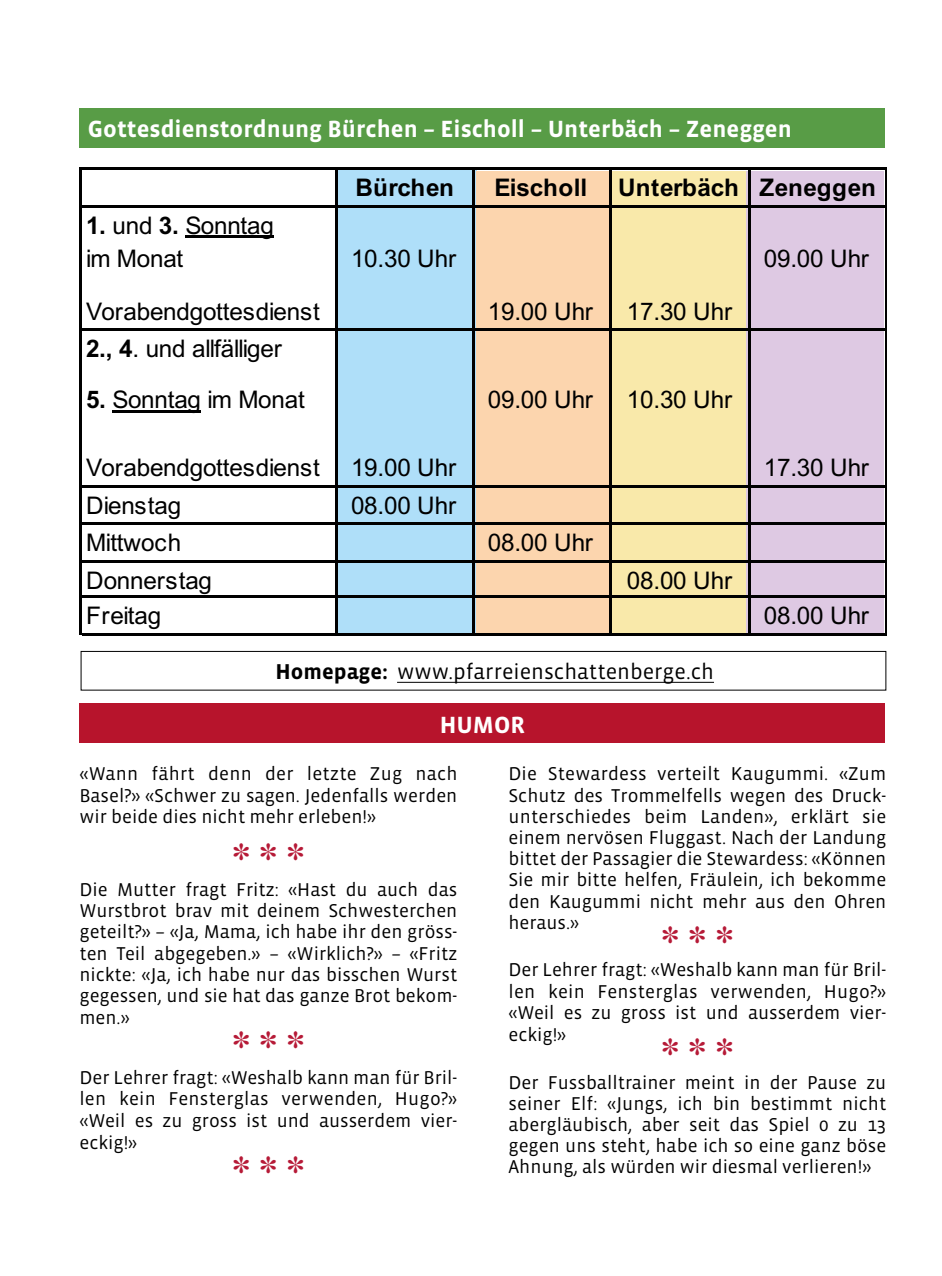
<style>
.page{position:relative;width:942px;height:1276px;background:#fff}
.page>*{position:absolute;margin:0;border:0;box-sizing:border-box;transform-origin:0 0}
.t1{font:24.2px/33px "Arial";letter-spacing:-.01em;color:#000}
.t2{font:700 24.2px "Arial";letter-spacing:-.005em;color:#000}
.t3{font:700 24px "Vista Sans";color:#fff}
.t4{font:24px "Zapf Dingbats ITC";color:#b61a37}
.t5{font:22px "Vista Sans";color:#000}
.t6{font:19px/21.2px "Vista Sans";color:#000;text-align:justify}
.s1{font-weight:700}
</style>
<div class="page">
<div style="left:335px;top:170px;width:141px;height:462px;background:#afdff9"></div>
<div style="left:476px;top:171px;width:133px;height:462px;background:#fcd5ae"></div>
<div style="left:609px;top:171px;width:137px;height:462px;background:#f9e9aa"></div>
<div style="left:746px;top:171px;width:137px;height:462px;background:#dec9e3"></div>
<hr style="left:185px;top:236px;width:88px;height:2px;background:#000">
<hr style="left:112px;top:410px;width:89px;height:2px;background:#000">
<hr style="left:79px;top:167px;width:3px;height:468px;background:#000">
<hr style="left:335px;top:170px;width:2px;height:465px;background:#000">
<hr style="left:472px;top:170px;width:2px;height:465px;background:#000">
<hr style="left:609px;top:170px;width:2px;height:465px;background:#000">
<hr style="left:748px;top:170px;width:2px;height:465px;background:#000">
<hr style="left:884px;top:170px;width:2px;height:465px;background:#000">
<hr style="left:82px;top:167px;width:804px;height:3px;background:#000">
<hr style="left:82px;top:205px;width:804px;height:2px;background:#000">
<hr style="left:82px;top:328px;width:804px;height:3px;background:#000">
<hr style="left:82px;top:485px;width:804px;height:2px;background:#000">
<hr style="left:82px;top:523px;width:804px;height:2px;background:#000">
<hr style="left:82px;top:560px;width:804px;height:2px;background:#000">
<hr style="left:82px;top:595px;width:804px;height:3px;background:#000">
<hr style="left:82px;top:633px;width:804px;height:2px;background:#000">
<div style="left:79px;top:108px;width:805px;height:39px;background:#589c46"></div>
<div style="left:79px;top:703px;width:805px;height:40px;background:#b7142c"></div>
<hr style="left:397px;top:682px;width:316px;height:1px;background:#000">
<div style="left:81px;top:651px;width:805px;height:39px;border:1px solid #000"></div>
<p class="t3" style="left:88px;top:117px;width:705px">Gottesdienstordnung Bürchen – Eischoll – Unterbäch – Zeneggen</p>
<p class="t1" style="left:86px;top:208px;width:189px"><span class="s1">1.</span> und <span class="s1">3.</span> Sonntag im Monat</p>
<p class="t2" style="left:355px;top:171px;width:100px">Bürchen</p>
<p class="t2" style="left:494px;top:171px;width:94px">Eischoll</p>
<p class="t2" style="left:618px;top:171px;width:259px">Unterbäch Zeneggen</p>
<p class="t1" style="left:351px;top:242px;width:107px">10.30 Uhr</p>
<p class="t1" style="left:763px;top:242px;width:107px">09.00 Uhr</p>
<p class="t1" style="left:86px;top:294px;width:235px">Vorabendgottesdienst</p>
<p class="t1" style="left:487px;top:294px;width:107px">19.00 Uhr</p>
<p class="t1" style="left:626px;top:294px;width:107px">17.30 Uhr</p>
<p class="t1" style="left:86px;top:332px;width:197px"><span class="s1">2., 4</span>. und allfälliger</p>
<p class="t1" style="left:86px;top:383px;width:220px"><span class="s1">5.</span> Sonntag im Monat</p>
<p class="t1" style="left:487px;top:383px;width:107px">09.00 Uhr</p>
<p class="t1" style="left:626px;top:383px;width:107px">10.30 Uhr</p>
<p class="t1" style="left:86px;top:451px;width:235px">Vorabendgottesdienst</p>
<p class="t1" style="left:351px;top:451px;width:107px">19.00 Uhr</p>
<p class="t1" style="left:763px;top:451px;width:107px">17.30 Uhr</p>
<p class="t1" style="left:86px;top:489px;width:97px">Dienstag</p>
<p class="t1" style="left:351px;top:489px;width:107px">08.00 Uhr</p>
<p class="t1" style="left:86px;top:526px;width:97px">Mittwoch</p>
<p class="t1" style="left:487px;top:526px;width:107px">08.00 Uhr</p>
<p class="t1" style="left:86px;top:564px;width:127px">Donnerstag</p>
<p class="t1" style="left:626px;top:564px;width:107px">08.00 Uhr</p>
<p class="t1" style="left:86px;top:599px;width:77px">Freitag</p>
<p class="t1" style="left:763px;top:599px;width:107px">08.00 Uhr</p>
<p class="t5" style="left:275px;top:661px;width:439px"><span class="s1">Homepage:</span> www.pfarreienschattenberge.ch</p>
<p class="t3" style="left:439px;top:712px;width:87px">HUMOR</p>
<p class="t6" style="left:79px;top:764px;width:379px">«Wann fährt denn der letzte Zug nach Basel?» «Schwer zu sagen. Jedenfalls werden wir beide dies nicht mehr erleben!»</p>
<p class="t4" style="left:233px;top:840px;width:72px">✽ ✽ ✽</p>
<p class="t6" style="left:79px;top:879px;width:379px">Die Mutter fragt Fritz: «Hast du auch das Wurstbrot brav mit deinem Schwesterchen geteilt?» – «Ja, Mama, ich habe ihr den gröss&shy;ten Teil abgegeben.» – «Wirklich?» – «Fritz nickte: «Ja, ich habe nur das bisschen Wurst gegessen, und sie hat das ganze Brot bekom&shy;men.»</p>
<p class="t4" style="left:233px;top:1028px;width:72px">✽ ✽ ✽</p>
<p class="t6" style="left:79px;top:1067px;width:379px">Der Lehrer fragt: «Weshalb kann man für Bril&shy;len kein Fensterglas verwenden, Hugo?» «Weil es zu gross ist und ausserdem vier&shy;eckig!»</p>
<p class="t4" style="left:233px;top:1154px;width:72px">✽ ✽ ✽</p>
<p class="t6" style="left:508px;top:764px;width:379px">Die Stewardess verteilt Kaugummi. «Zum Schutz des Trommelfells wegen des Druck&shy;unterschiedes beim Landen», erklärt sie einem nervösen Fluggast. Nach der Landung bittet der Passagier die Stewardess: «Können Sie mir bitte helfen, Fräulein, ich bekomme den Kaugummi nicht mehr aus den Ohren heraus.»</p>
<p class="t4" style="left:661px;top:923px;width:72px">✽ ✽ ✽</p>
<p class="t6" style="left:508px;top:959px;width:379px">Der Lehrer fragt: «Weshalb kann man für Bril&shy;len kein Fensterglas verwenden, Hugo?» «Weil es zu gross ist und ausserdem vier&shy;eckig!»</p>
<p class="t4" style="left:661px;top:1035px;width:72px">✽ ✽ ✽</p>
<p class="t6" style="left:508px;top:1072px;width:379px">Der Fussballtrainer meint in der Pause zu seiner Elf: «Jungs, ich bin bestimmt nicht abergläubisch, aber seit das Spiel 0 zu 13 gegen uns steht, habe ich so eine ganz böse Ahnung, als würden wir diesmal verlieren!»</p>
</div>
